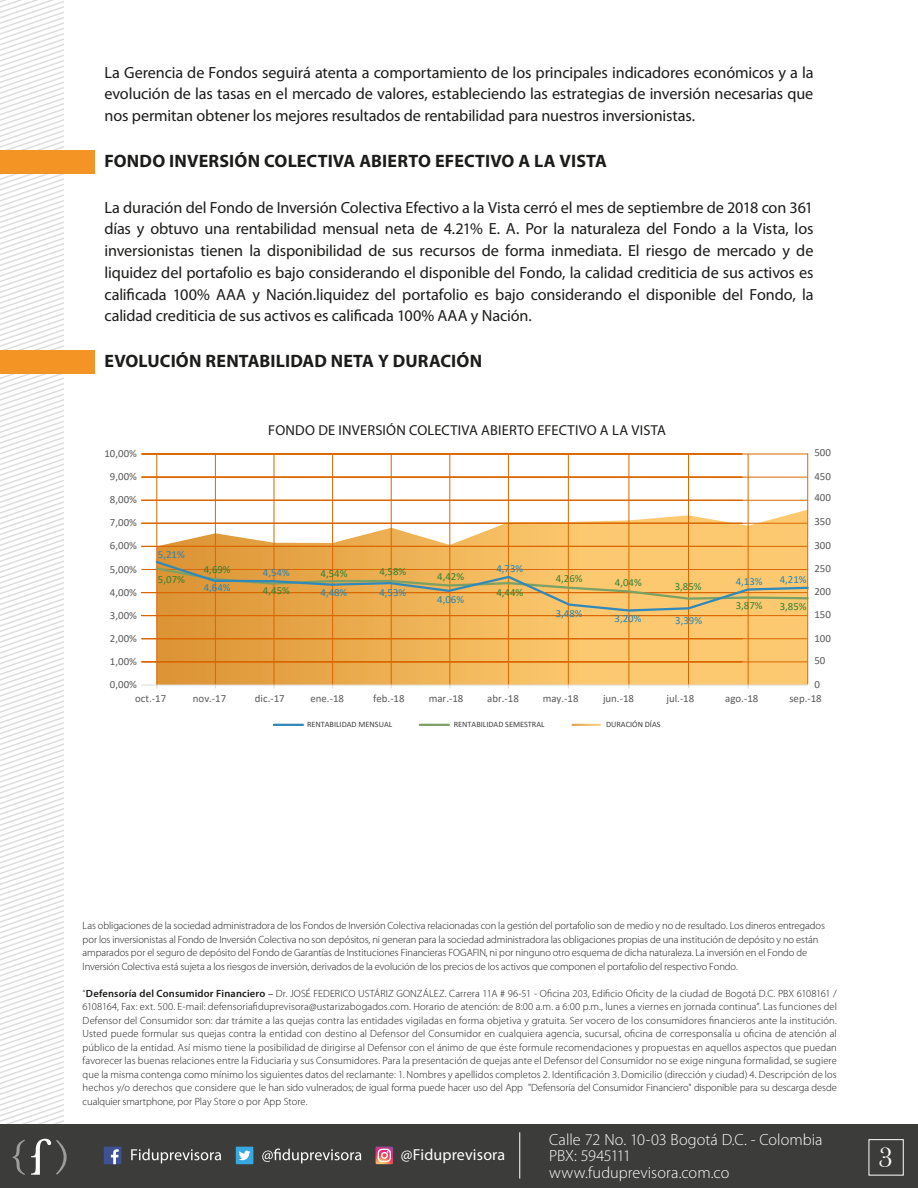
<style>
.page{position:relative;width:918px;height:1188px;background:#fff}
.page>*{position:absolute;margin:0;border:0;box-sizing:border-box;transform-origin:0 0}
.t1{font:28.5px "Bask Old Face";color:#fff}
.t2{font:700 18px "Myriad Pro";letter-spacing:.01em;color:#1c1c1b}
.t3{font:16.2px/21.8px "Myriad Pro";letter-spacing:-.01em;color:#1c1c1b;text-align:justify}
.t4{font:300 16.2px/16.5px "Myriad Pro";color:#fff}
.t5{font:16.05px "Myriad Pro";letter-spacing:.01em;color:#fff}
.t6{font:14.4px "Myriad Pro";letter-spacing:.015em;color:#1c1c1b}
.t7{font:10.95px "Calibri";color:#5a5a5a}
.t8{font:10.8px "Calibri";color:#5a5a5a}
.t9{font:10.8px "Calibri";color:#328234}
.t10{font:10.8px "Calibri";color:#2486b9}
.t11{font:300 10.5px/13.5px "Myriad Pro";letter-spacing:-.01em;color:#1c1c1b}
.t12{font:8.25px "Calibri";color:#404040}
.s1{font-weight:600}
.s2{font-weight:400}
</style>
<div class="page">
<svg style="left:0;top:273px;width:64px;height:851px"></svg>
<div style="left:0;top:1124px;width:918px;height:64px;background:#3c3c3b"></div>
<hr style="left:519px;top:1132px;width:1px;height:47px;background:#fff">
<svg style="left:131px;top:1149px;width:90px;height:14px"></svg>
<div style="left:104px;top:1147px;width:17px;height:17px;background:#3e5293"></div>
<svg style="left:111px;top:1149px;width:8px;height:15px"></svg>
<svg style="left:262px;top:1149px;width:99px;height:14px"></svg>
<div style="left:236px;top:1147px;width:17px;height:17px;background:#37a8e0"></div>
<svg style="left:239px;top:1151px;width:11px;height:9px"></svg>
<svg style="left:376px;top:1147px;width:17px;height:17px"></svg>
<div style="left:869px;top:1139px;width:35px;height:37px;border:1px solid #fff"></div>
<svg style="left:12px;top:1140px;width:13px;height:35px"></svg>
<svg style="left:31px;top:1139px;width:36px;height:36px"></svg>
<hr style="left:274px;top:724px;width:29px;height:2px;background:#3189bb">
<hr style="left:420px;top:724px;width:29px;height:2px;background:#7ba164">
<svg style="left:158px;top:510px;width:650px;height:175px"></svg>
<hr style="left:141px;top:454px;width:667px;height:1px;background:#da6701">
<hr style="left:141px;top:477px;width:667px;height:1px;background:#da6701">
<hr style="left:141px;top:500px;width:667px;height:1px;background:#da6701">
<hr style="left:141px;top:523px;width:667px;height:1px;background:#da6701">
<hr style="left:141px;top:546px;width:667px;height:1px;background:#da6701">
<hr style="left:141px;top:615px;width:667px;height:1px;background:#da6701">
<hr style="left:141px;top:638px;width:667px;height:1px;background:#da6701">
<hr style="left:141px;top:662px;width:667px;height:1px;background:#da6701">
<hr style="left:141px;top:569px;width:667px;height:1px;background:#da6701">
<hr style="left:141px;top:592px;width:601px;height:1px;background:#da6701">
<hr style="left:157px;top:454px;width:1px;height:232px;background:#da6701">
<hr style="left:215px;top:454px;width:1px;height:232px;background:#da6701">
<hr style="left:274px;top:454px;width:1px;height:232px;background:#da6701">
<hr style="left:332px;top:454px;width:1px;height:232px;background:#da6701">
<hr style="left:391px;top:454px;width:1px;height:232px;background:#da6701">
<hr style="left:450px;top:454px;width:1px;height:232px;background:#da6701">
<hr style="left:508px;top:454px;width:1px;height:232px;background:#da6701">
<hr style="left:568px;top:454px;width:1px;height:232px;background:#da6701">
<hr style="left:629px;top:454px;width:1px;height:232px;background:#da6701">
<hr style="left:688px;top:454px;width:1px;height:232px;background:#da6701">
<hr style="left:748px;top:454px;width:1px;height:232px;background:#da6701">
<hr style="left:141px;top:685px;width:667px;height:1px;background:#dad9d9">
<svg style="left:154px;top:559px;width:655px;height:54px;background:#e3af5a"></svg>
<hr style="left:807px;top:453px;width:1px;height:231px;background:#da6701">
<div style="left:0;top:150px;width:94px;height:24px;background:#f49424"></div>
<div style="left:0;top:350px;width:94px;height:24px;background:#f49424"></div>
<p class="t3" style="left:105px;top:62px;width:711px">La Gerencia de Fondos seguirá atenta a comportamiento de los principales indicadores económicos y a la evolución de las tasas en el mercado de valores, estableciendo las estrategias de inversión necesarias que nos permitan obtener los mejores resultados de rentabilidad para nuestros inversionistas.</p>
<h2 class="t2" style="left:105px;top:151px;width:504px">FONDO INVERSIÓN COLECTIVA ABIERTO EFECTIVO A LA VISTA</h2>
<p class="t3" style="left:105px;top:197px;width:710px">La duración del Fondo de Inversión Colectiva Efectivo a la Vista cerró el mes de septiembre de 2018 con 361 días y obtuvo una rentabilidad mensual neta de 4.21% E. A. Por la naturaleza del Fondo a la Vista, los inversionistas tienen la disponibilidad de sus recursos de forma inmediata. El riesgo de mercado y de liquidez del portafolio es bajo considerando el disponible del Fondo, la calidad crediticia de sus activos es calificada 100% AAA y Nación.liquidez del portafolio es bajo considerando el disponible del Fondo, la calidad crediticia de sus activos es calificada 100% AAA y Nación.</p>
<h2 class="t2" style="left:105px;top:351px;width:379px">EVOLUCIÓN RENTABILIDAD NETA Y DURACIÓN</h2>
<h3 class="t6" style="left:268px;top:422px;width:399px">FONDO DE INVERSIÓN COLECTIVA ABIERTO EFECTIVO A LA VISTA</h3>
<p class="t8" style="left:105px;top:446px;width:34px">10,00%</p>
<p class="t7" style="left:814px;top:444px;width:18px">500</p>
<p class="t8" style="left:110px;top:469px;width:28px">9,00%</p>
<p class="t7" style="left:814px;top:468px;width:18px">450</p>
<p class="t8" style="left:110px;top:492px;width:28px">8,00%</p>
<p class="t7" style="left:814px;top:490px;width:18px">400</p>
<p class="t8" style="left:110px;top:515px;width:28px">7,00%</p>
<p class="t7" style="left:814px;top:514px;width:18px">350</p>
<p class="t8" style="left:110px;top:538px;width:28px">6,00%</p>
<p class="t10" style="left:158px;top:547px;width:28px">5,21%</p>
<p class="t7" style="left:814px;top:538px;width:18px">300</p>
<p class="t8" style="left:110px;top:561px;width:28px">5,00%</p>
<p class="t8" style="left:110px;top:585px;width:28px">4,00%</p>
<p class="t9" style="left:158px;top:572px;width:28px">5,07%</p>
<p class="t9" style="left:204px;top:562px;width:28px">4,69%</p>
<p class="t10" style="left:204px;top:580px;width:28px">4,64%</p>
<p class="t10" style="left:263px;top:565px;width:28px">4,54%</p>
<p class="t9" style="left:263px;top:583px;width:28px">4,45%</p>
<p class="t9" style="left:321px;top:566px;width:28px">4,54%</p>
<p class="t9" style="left:379px;top:564px;width:28px">4,58%</p>
<p class="t10" style="left:321px;top:584px;width:28px">4,48%</p>
<p class="t10" style="left:379px;top:584px;width:28px">4,53%</p>
<p class="t9" style="left:437px;top:569px;width:28px">4,42%</p>
<p class="t10" style="left:437px;top:592px;width:28px">4,06%</p>
<p class="t10" style="left:496px;top:561px;width:28px">4,73%</p>
<p class="t9" style="left:496px;top:584px;width:28px">4,44%</p>
<p class="t9" style="left:556px;top:571px;width:28px">4,26%</p>
<p class="t9" style="left:615px;top:575px;width:28px">4,04%</p>
<p class="t9" style="left:675px;top:578px;width:28px">3,85%</p>
<p class="t8" style="left:110px;top:608px;width:28px">3,00%</p>
<p class="t10" style="left:556px;top:606px;width:28px">3,48%</p>
<p class="t10" style="left:615px;top:611px;width:28px">3,20%</p>
<p class="t10" style="left:675px;top:613px;width:28px">3,39%</p>
<p class="t10" style="left:736px;top:574px;width:28px">4,13%</p>
<p class="t10" style="left:780px;top:572px;width:28px">4,21%</p>
<p class="t9" style="left:736px;top:598px;width:28px">3,87%</p>
<p class="t9" style="left:780px;top:599px;width:28px">3,85%</p>
<p class="t7" style="left:814px;top:561px;width:18px">250</p>
<p class="t7" style="left:814px;top:584px;width:18px">200</p>
<p class="t7" style="left:814px;top:606px;width:18px">150</p>
<p class="t8" style="left:110px;top:631px;width:28px">2,00%</p>
<p class="t7" style="left:814px;top:630px;width:18px">100</p>
<p class="t8" style="left:110px;top:654px;width:28px">1,00%</p>
<p class="t7" style="left:814px;top:653px;width:13px">50</p>
<p class="t8" style="left:110px;top:677px;width:28px">0,00%</p>
<p class="t7" style="left:814px;top:677px;width:7px">0</p>
<p class="t8" style="left:135px;top:691px;width:32px">oct.-17</p>
<p class="t8" style="left:193px;top:691px;width:35px">nov.-17</p>
<p class="t8" style="left:255px;top:691px;width:31px">dic.-17</p>
<p class="t8" style="left:310px;top:691px;width:35px">ene.-18</p>
<p class="t8" style="left:373px;top:691px;width:33px">feb.-18</p>
<p class="t8" style="left:429px;top:691px;width:36px">mar.-18</p>
<p class="t8" style="left:487px;top:691px;width:33px">abr.-18</p>
<p class="t8" style="left:543px;top:691px;width:37px">may.-18</p>
<p class="t8" style="left:603px;top:691px;width:33px">jun.-18</p>
<p class="t8" style="left:667px;top:691px;width:29px">jul.-18</p>
<p class="t8" style="left:725px;top:691px;width:35px">ago.-18</p>
<p class="t8" style="left:789px;top:691px;width:34px">sep.-18</p>
<p class="t12" style="left:307px;top:719px;width:87px">RENTABILIDAD MENSUAL</p>
<p class="t12" style="left:454px;top:719px;width:92px">RENTABILIDAD SEMESTRAL</p>
<p class="t12" style="left:606px;top:719px;width:56px">DURACIÓN DÍAS</p>
<p class="t11" style="left:83px;top:919px;width:744px">Las obligaciones de la sociedad administradora de los Fondos de Inversión Colectiva relacionadas con la gestión del portafolio son de medio y no de resultado. Los dineros entregados por los inversionistas al Fondo de Inversión Colectiva no son depósitos, ni generan para la sociedad administradora las obligaciones propias de una institución de depósito y no están amparados por el seguro de depósito del Fondo de Garantías de Instituciones Financieras FOGAFIN, ni por ninguno otro esquema de dicha naturaleza. La inversión en el Fondo de Inversión Colectiva está sujeta a los riesgos de inversión, derivados de la evolución de los precios de los activos que componen el portafolio del respectivo Fondo.</p>
<p class="t11" style="left:83px;top:987px;width:756px;text-align:justify">“<span class="s1">Defensoría del Consumidor Financiero</span> <span class="s2">–</span> Dr. JOSÉ FEDERICO USTÁRIZ GONZÁLEZ. Carrera 11A # 96-51 - Oficina 203, Edificio Oficity de la ciudad de Bogotá D.C. PBX 6108161 / 6108164, Fax: ext. 500. E-mail: defensoriafiduprevisora@ustarizabogados.com. Horario de atención: de 8:00 a.m. a 6:00 p.m., lunes a viernes en jornada continua”. Las funciones del Defensor del Consumidor son: dar trámite a las quejas contra las entidades vigiladas en forma objetiva y gratuita. Ser vocero de los consumidores financieros ante la institución.<br>Usted puede formular sus quejas contra la entidad con destino al Defensor del Consumidor en cualquiera agencia, sucursal, oficina de corresponsalía u oficina de atención al público de la entidad. Así mismo tiene la posibilidad de dirigirse al Defensor con el ánimo de que éste formule recomendaciones y propuestas en aquellos aspectos que puedan favorecer las buenas relaciones entre la Fiduciaria y sus Consumidores. Para la presentación de quejas ante el Defensor del Consumidor no se exige ninguna formalidad, se sugiere que la misma contenga como mínimo los siguientes datos del reclamante: 1. Nombres y apellidos completos 2. Identificación 3. Domicilio (dirección y ciudad) 4. Descripción de los hechos y/o derechos que considere que le han sido vulnerados; de igual forma puede hacer uso del App "Defensoría del Consumidor Financiero" disponible para su descarga desde cualquier smartphone, por Play Store o por App Store.</p>
<h3 class="t4" style="left:549px;top:1131px;width:275px">Calle 72 No. 10-03 Bogotá D.C. - Colombia<br>PBX: 5945111<br>www.fuduprevisora.com.co</h3>
<h3 class="t5" style="left:401px;top:1146px;width:106px">@Fiduprevisora</h3>
<h1 class="t1" style="left:879px;top:1142px;width:16px">3</h1>
</div>
